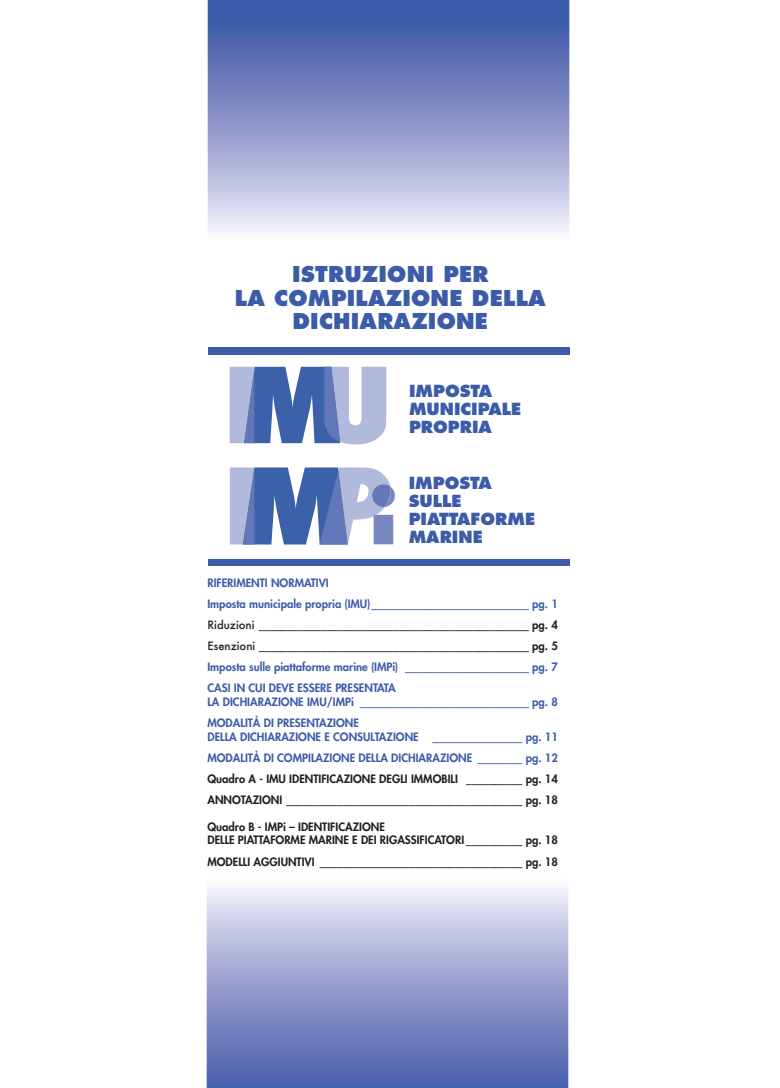
<style>
.page{position:relative;width:780px;height:1088px;background:#fff}
.page>*{position:absolute;margin:0;border:0;box-sizing:border-box;transform-origin:0 0}
.t1{font:800 21.25px "Futura";letter-spacing:.01em;color:#3c5caa}
.t2{font:800 16.25px/17.9px "Futura";color:#3c5caa}
.t3{font:800 11.25px/14px "Futura";color:#231f20}
.t4{font:800 11.25px/14px "Futura";color:#3c5caa}
.s1{font-weight:500}
</style>
<div class="page">
<div style="left:208px;top:348px;width:361px;height:7px;background:#3c5caa"></div>
<svg style="left:230px;top:367px;width:156px;height:77px;background:#869bc9"></svg>
<svg style="left:230px;top:467px;width:165px;height:77px;background:#8296c7"></svg>
<div style="left:208px;top:558px;width:361px;height:7px;background:#3c5caa"></div>
<svg style="left:208px;top:0;width:361px;height:233px;background:#8b97ca"></svg>
<div style="left:207px;top:879px;width:361px;height:209px;background:linear-gradient(to bottom,#f4f1f9,#4357a9)"></div>
<p class="t1" style="left:292px;top:265px;width:198px">ISTRUZIONI PER</p>
<p class="t1" style="left:235px;top:289px;width:312px">LA COMPILAZIONE DELLA</p>
<p class="t1" style="left:292px;top:312px;width:197px">DICHIARAZIONE</p>
<p class="t2" style="left:409px;top:383px;width:85px">IMPOSTA</p>
<p class="t2" style="left:409px;top:401px;width:114px">MUNICIPALE</p>
<p class="t2" style="left:409px;top:419px;width:84px">PROPRIA</p>
<p class="t2" style="left:408px;top:475px;width:85px">IMPOSTA</p>
<p class="t2" style="left:408px;top:493px;width:128px">SULLE<br>PIATTAFORME</p>
<p class="t2" style="left:408px;top:529px;width:76px">MARINE</p>
<p class="t4" style="left:207px;top:577px;width:123px">RIFERIMENTI NORMATIVI</p>
<p class="t4" style="left:207px;top:598px;width:352px">Imposta municipale propria (IMU)____________________________ pg. 1</p>
<p class="t3" style="left:207px;top:619px;width:352px"><span class="s1">Riduzioni</span> ________________________________________________ pg. 4</p>
<p class="t3" style="left:207px;top:640px;width:352px"><span class="s1">Esenzioni</span> ________________________________________________ pg. 5</p>
<p class="t4" style="left:207px;top:661px;width:352px">Imposta sulle piattaforme marine (IMPi) ______________________ pg. 7</p>
<p class="t4" style="left:207px;top:682px;width:352px">CASI IN CUI DEVE ESSERE PRESENTATA<br>LA DICHIARAZIONE IMU/IMPi ______________________________ pg. 8</p>
<p class="t4" style="left:207px;top:717px;width:352px">MODALITÀ DI PRESENTAZIONE<br>DELLA DICHIARAZIONE E CONSULTAZIONE ________________ pg. 11</p>
<p class="t4" style="left:207px;top:752px;width:352px">MODALITÀ DI COMPILAZIONE DELLA DICHIARAZIONE ________ pg. 12</p>
<p class="t3" style="left:207px;top:773px;width:352px">Quadro A - IMU IDENTIFICAZIONE DEGLI IMMOBILI __________ pg. 14</p>
<p class="t3" style="left:207px;top:794px;width:352px">ANNOTAZIONI __________________________________________ pg. 18</p>
<p class="t3" style="left:207px;top:820px;width:352px">Quadro B - IMPi – IDENTIFICAZIONE<br>DELLE PIATTAFORME MARINE E DEI RIGASSIFICATORI __________ pg. 18</p>
<p class="t3" style="left:207px;top:855px;width:352px">MODELLI AGGIUNTIVI ____________________________________ pg. 18</p>
</div>
